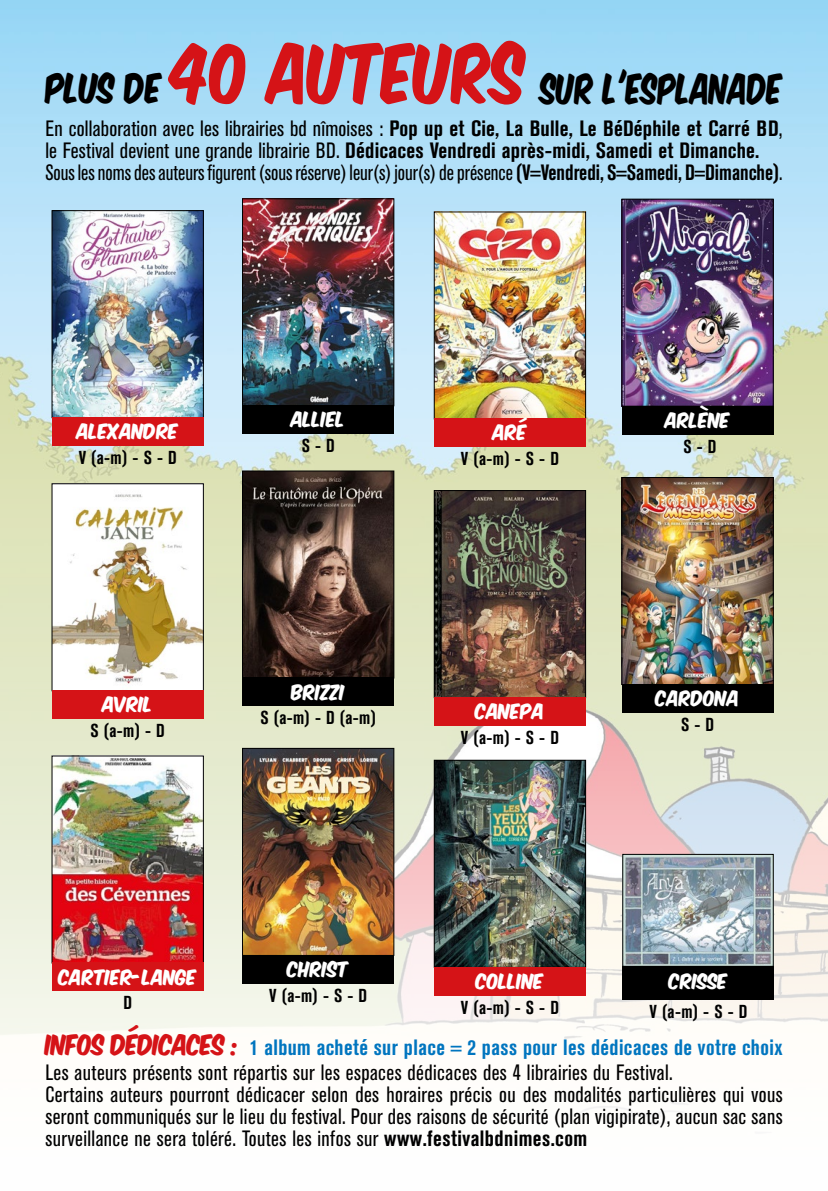
<style>
.page{position:relative;width:828px;height:1191px;background:#fff}
.page>*{position:absolute;margin:0;border:0;box-sizing:border-box;transform-origin:0 0}
.t1{font:35.2px "Komika Axis";color:#000;scale:.75 1}
.t2{font:condensed 22px/22px "Akzidenz Grotesk BE";letter-spacing:.02em;color:#000}
.t3{font:condensed 22px/22px "Akzidenz Grotesk BE";color:#000}
.t4{font:700 condensed 18.6px "Akzidenz Grotesk BE";color:#000;scale:.96 1}
.t5{font:18px "Komika Axis";color:#fff;scale:.94 1}
.s1{font-size:34.8px}
.s2{font-size:69.2px;color:#d51317}
.s3{font-weight:700}
.s4{font-family:"Komika Axis";font-stretch:normal;font-size:24px;color:#d51317}
.s5{font-weight:700;color:#0075bf}
</style>
<div class="page">
<img style="left:0;top:0;width:828px;height:1122px">
<img style="left:54px;top:212px;width:148px;height:204px">
<div style="left:52px;top:210px;width:152px;height:208px;border:1px solid #000"></div>
<div style="left:52px;top:417px;width:151px;height:29px;background:#d51317"></div>
<img style="left:54px;top:757px;width:148px;height:204px">
<div style="left:52px;top:755px;width:152px;height:208px;border:1px solid #000"></div>
<div style="left:52px;top:962px;width:151px;height:29px;background:#d51317"></div>
<img style="left:54px;top:485px;width:148px;height:204px">
<div style="left:52px;top:483px;width:152px;height:208px;border:1px solid #000"></div>
<div style="left:52px;top:690px;width:151px;height:29px;background:#d51317"></div>
<img style="left:436px;top:214px;width:148px;height:203px">
<div style="left:434px;top:212px;width:152px;height:207px;border:1px solid #000"></div>
<div style="left:434px;top:419px;width:151px;height:28px;background:#d51317"></div>
<img style="left:436px;top:762px;width:148px;height:203px">
<div style="left:434px;top:760px;width:152px;height:207px;border:1px solid #000"></div>
<div style="left:434px;top:967px;width:151px;height:28px;background:#d51317"></div>
<img style="left:436px;top:492px;width:148px;height:204px">
<div style="left:434px;top:490px;width:152px;height:208px;border:1px solid #000"></div>
<div style="left:434px;top:697px;width:151px;height:29px;background:#d51317"></div>
<img style="left:244px;top:200px;width:148px;height:204px">
<div style="left:242px;top:198px;width:152px;height:208px;border:1px solid #000"></div>
<div style="left:242px;top:405px;width:152px;height:29px;background:#000"></div>
<img style="left:244px;top:750px;width:148px;height:203px">
<div style="left:242px;top:748px;width:152px;height:207px;border:1px solid #000"></div>
<div style="left:242px;top:955px;width:152px;height:28px;background:#000"></div>
<img style="left:244px;top:473px;width:148px;height:203px">
<div style="left:242px;top:471px;width:152px;height:207px;border:1px solid #000"></div>
<div style="left:242px;top:678px;width:152px;height:28px;background:#000"></div>
<img style="left:623px;top:201px;width:148px;height:203px">
<div style="left:621px;top:199px;width:152px;height:207px;border:1px solid #000"></div>
<div style="left:622px;top:406px;width:151px;height:28px;background:#000"></div>
<img style="left:623px;top:479px;width:148px;height:204px">
<div style="left:621px;top:477px;width:152px;height:208px;border:1px solid #000"></div>
<div style="left:622px;top:684px;width:151px;height:28px;background:#000"></div>
<img style="left:624px;top:856px;width:147px;height:108px">
<div style="left:622px;top:854px;width:151px;height:112px;border:1px solid #000"></div>
<div style="left:623px;top:967px;width:151px;height:33px;background:#000"></div>
<h1 class="t1" style="left:45px;top:71px;width:984px"><span class="s1">PLUS DE</span> <span class="s2">40 AUTEURS</span> SUR L'ESPLANADE</h1>
<p class="t3" style="left:45px;top:117px;width:739px">En collaboration avec les librairies bd nîmoises : <span class="s3">Pop up et Cie, La Bulle, Le BéDéphile et Carré BD</span>, le Festival devient une grande librairie BD. <span class="s3">Dédicaces Vendredi après-midi, Samedi et Dimanche.<br></span>Sous les noms des auteurs figurent (sous réserve) leur(s) jour(s) de présence <span class="s3">(V=Vendredi, S=Samedi, D=Dimanche)</span>.</p>
<p class="t5" style="left:77px;top:422px;width:109px">ALEXANDRE</p>
<p class="t4" style="left:79px;top:447px;width:104px">V (a-m) - S - D</p>
<p class="t5" style="left:291px;top:410px;width:59px">ALLIEL</p>
<p class="t4" style="left:302px;top:435px;width:36px">S - D</p>
<p class="t5" style="left:102px;top:695px;width:55px">AVRIL</p>
<p class="t4" style="left:91px;top:720px;width:79px">S (a-m) - D</p>
<p class="t5" style="left:291px;top:683px;width:59px">BRIZZI</p>
<p class="t4" style="left:260px;top:707px;width:122px">S (a-m) - D (a-m)</p>
<p class="t5" style="left:59px;top:967px;width:148px">CARTIER-LANGE</p>
<p class="t4" style="left:123px;top:992px;width:10px">D</p>
<p class="t5" style="left:287px;top:960px;width:67px">CHRIST</p>
<p class="t4" style="left:269px;top:984px;width:104px">V (a-m) - S - D</p>
<p class="t5" style="left:493px;top:424px;width:38px">ARÉ</p>
<p class="t4" style="left:461px;top:448px;width:104px">V (a-m) - S - D</p>
<p class="t5" style="left:475px;top:702px;width:75px">CANEPA</p>
<p class="t4" style="left:461px;top:727px;width:104px">V (a-m) - S - D</p>
<p class="t5" style="left:476px;top:972px;width:73px">COLLINE</p>
<p class="t4" style="left:461px;top:996px;width:104px">V (a-m) - S - D</p>
<p class="t5" style="left:665px;top:411px;width:70px">ARLÈNE</p>
<p class="t4" style="left:683px;top:435px;width:36px">S - D</p>
<p class="t5" style="left:656px;top:689px;width:90px">CARDONA</p>
<p class="t4" style="left:681px;top:714px;width:36px">S - D</p>
<p class="t5" style="left:669px;top:972px;width:64px">CRISSE</p>
<p class="t4" style="left:649px;top:1001px;width:104px">V (a-m) - S - D</p>
<p class="t2" style="left:45px;top:1034px;width:738px;line-height:25.6px"><span class="s4">INFOS DÉDICACES :</span> <span class="s5">1 album acheté sur place = 2 pass pour les dédicaces de votre choix<br></span>Les auteurs présents sont répartis sur les espaces dédicaces des 4 librairies du Festival.</p>
<p class="t2" style="left:45px;top:1084px;width:739px;text-align:justify">Certains auteurs pourront dédicacer selon des horaires précis ou des modalités particulières qui vous seront communiqués sur le lieu du festival. Pour des raisons de sécurité (plan vigipirate), aucun sac sans surveillance ne sera toléré. Toutes les infos sur <span class="s3">www.festivalbdnimes.com</span></p>
</div>
